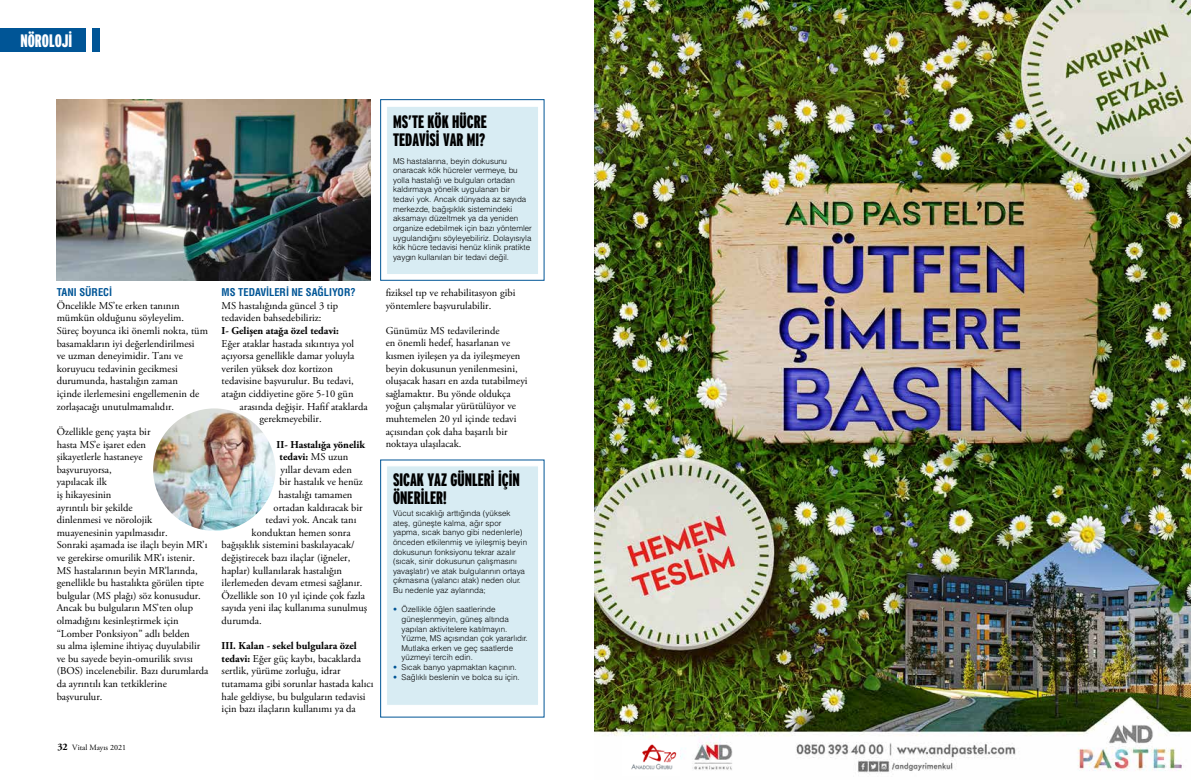
<style>
.page{position:relative;width:1191px;height:780px;background:#fff}
.page>*{position:absolute;margin:0;border:0;box-sizing:border-box;transform-origin:0 0}
.t1{font:900 extra-condensed 18px/18px "Interstate";color:#000}
.t2{font:900 extra-condensed 18px "Interstate";color:#fff}
.t3{font:10.5px/12.6px "Adobe Garamond Pro";color:#000}
.t4{font:700 10.5px "Adobe Garamond Pro";color:#000}
.t5{font:10.5px "Helvetica Cond Bold Tr";color:#005596}
.t6{font:8px/9.6px "Helvetica Light Normal Tr";color:#000}
.t7{font:8px "Adobe Garamond Pro";color:#000}
.s1{font-weight:700;font-size:10px}
.s2{font-weight:400}
.s3{font-weight:700}
.s4{color:#005596}
</style>
<div class="page">
<img style="left:57px;top:99px;width:313px;height:182px">
<div style="left:380px;top:99px;width:164px;height:182px;border:1px solid #005596"></div>
<div style="left:380px;top:459px;width:164px;height:258px;border:1px solid #005596"></div>
<div style="left:386px;top:106px;width:153px;height:169px;background:#d8ecf3;border:1px solid #fff"></div>
<div style="left:386px;top:465px;width:153px;height:240px;background:#d8ecf3;border:1px solid #fff"></div>
<img style="left:153px;top:408px;width:122px;height:122px">
<img style="left:594px;top:0;width:597px;height:773px">
<img style="left:622px;top:740px;width:58px;height:33px">
<div style="left:0;top:28px;width:85px;height:24px;background:#005596"></div>
<div style="left:92px;top:28px;width:7px;height:24px;background:#005596"></div>
<h1 class="t2" style="left:20px;top:30px;width:53px">NÖROLOJİ</h1>
<p class="t5" style="left:57px;top:286px;width:57px">TANI SÜRECİ</p>
<p class="t3" style="left:57px;top:299px;width:153px">Öncelikle MS’te erken tanının mümkün olduğunu söyleyelim.<br>Süreç boyunca iki önemli nokta, tüm basamakların iyi değerlendirilmesi<br>ve uzman deneyimidir. Tanı ve koruyucu tedavinin gecikmesi durumunda, hastalığın zaman<br>içinde ilerlemesini engellemenin de zorlaşacağı unutulmamalıdır.</p>
<p class="t3" style="left:57px;top:425px;width:153px">Özellikle genç yaşta bir<br>hasta MS’e işaret eden<br>şikayetlerle hastaneye<br>başvuruyorsa,<br>yapılacak ilk<br>iş hikayesinin<br>ayrıntılı bir şekilde<br>dinlenmesi ve nörolojik muayenesinin yapılmasıdır.<br>Sonraki aşamada ise ilaçlı beyin MR’ı ve gerekirse omurilik MR’ı istenir.<br>MS hastalarının beyin MR’larında, genellikle bu hastalıkta görülen tipte bulgular (MS plağı) söz konusudur.<br>Ancak bu bulguların MS’ten olup olmadığını kesinleştirmek için “Lomber Ponksiyon” adlı belden<br>su alma işlemine ihtiyaç duyulabilir ve bu sayede beyin-omurilik sıvısı (BOS) incelenebilir. Bazı durumlarda da ayrıntılı kan tetkiklerine başvurulur.</p>
<p class="t7" style="left:57px;top:743px;width:70px"><span class="s1">32</span> Vital Mayıs 2021</p>
<p class="t5" style="left:222px;top:286px;width:136px">MS TEDAVİLERİ NE SAĞLIYOR?</p>
<p class="t3" style="left:222px;top:299px;width:118px">MS hastalığında güncel 3 tip tedaviden bahsedebiliriz:</p>
<p class="t4" style="left:222px;top:324px;width:119px">I- Gelişen atağa özel tedavi:</p>
<p class="t3" style="left:222px;top:337px;width:134px">Eğer ataklar hastada sıkıntıya yol</p>
<p class="t3" style="left:222px;top:350px;width:134px">açıyorsa genellikle damar yoluyla</p>
<p class="t3" style="left:222px;top:362px;width:113px">verilen yüksek doz kortizon</p>
<p class="t3" style="left:222px;top:375px;width:134px">tedavisine başvurulur. Bu tedavi,</p>
<p class="t3" style="left:222px;top:388px;width:133px">atağın ciddiyetine göre 5-10 gün</p>
<p class="t3" style="left:240px;top:400px;width:130px">arasında değişir. Hafif ataklarda</p>
<p class="t3" style="left:260px;top:413px;width:64px">gerekmeyebilir.</p>
<p class="t4" style="left:277px;top:438px;width:90px">II- Hastalığa yönelik</p>
<p class="t4" style="left:280px;top:450px;width:70px">tedavi: <span class="s2">MS uzun</span></p>
<p class="t3" style="left:281px;top:463px;width:73px">yıllar devam eden</p>
<p class="t3" style="left:280px;top:476px;width:85px">bir hastalık ve henüz</p>
<p class="t3" style="left:279px;top:488px;width:75px">hastalığı tamamen</p>
<p class="t3" style="left:274px;top:501px;width:91px">ortadan kaldıracak bir</p>
<p class="t3" style="left:266px;top:514px;width:92px">tedavi yok. Ancak tanı</p>
<p class="t3" style="left:252px;top:526px;width:100px">konduktan hemen sonra</p>
<p class="t3" style="left:222px;top:539px;width:134px">bağışıklık sistemini baskılayacak/</p>
<p class="t3" style="left:222px;top:551px;width:130px">değiştirecek bazı ilaçlar (iğneler,</p>
<p class="t3" style="left:222px;top:564px;width:122px">haplar) kullanılarak hastalığın</p>
<p class="t3" style="left:222px;top:577px;width:142px">ilerlemeden devam etmesi sağlanır.</p>
<p class="t3" style="left:222px;top:589px;width:145px">Özellikle son 10 yıl içinde çok fazla</p>
<p class="t3" style="left:222px;top:602px;width:147px">sayıda yeni ilaç kullanıma sunulmuş</p>
<p class="t3" style="left:222px;top:614px;width:42px">durumda.</p>
<p class="t3" style="left:222px;top:640px;width:153px"><span class="s3">III. Kalan - sekel bulgulara özel tedavi:</span> Eğer güç kaybı, bacaklarda sertlik, yürüme zorluğu, idrar tutamama gibi sorunlar hastada kalıcı hale geldiyse, bu bulguların tedavisi için bazı ilaçların kullanımı ya da</p>
<h1 class="t1" style="left:393px;top:112px;width:95px">MS’TE KÖK HÜCRE<br>TEDAVİSİ VAR MI?</h1>
<p class="t6" style="left:393px;top:156px;width:140px">MS hastalarına, beyin dokusunu onaracak kök hücreler vermeye, bu yolla hastalığı ve bulguları ortadan kaldırmaya yönelik uygulanan bir tedavi yok. Ancak dünyada az sayıda merkezde, bağışıklık sistemindeki aksamayı düzeltmek ya da yeniden organize edebilmek için bazı yöntemler uygulandığını söyleyebiliriz. Dolayısıyla kök hücre tedavisi henüz klinik pratikte yaygın kullanılan bir tedavi değil.</p>
<p class="t3" style="left:386px;top:287px;width:131px">fiziksel tıp ve rehabilitasyon gibi yöntemlere başvurulabilir.</p>
<p class="t3" style="left:386px;top:324px;width:143px">Günümüz MS tedavilerinde<br>en önemli hedef, hasarlanan ve kısmen iyileşen ya da iyileşmeyen beyin dokusunun yenilenmesini, oluşacak hasarı en azda tutabilmeyi sağlamaktır. Bu yönde oldukça yoğun çalışmalar yürütülüyor ve muhtemelen 20 yıl içinde tedavi açısından çok daha başarılı bir noktaya ulaşılacak.</p>
<h1 class="t1" style="left:393px;top:470px;width:128px">SICAK YAZ GÜNLERİ İÇİN<br>ÖNERİLER!</h1>
<p class="t6" style="left:393px;top:508px;width:136px">Vücut sıcaklığı arttığında (yüksek ateş, güneşte kalma, ağır spor yapma, sıcak banyo gibi nedenlerle) önceden etkilenmiş ve iyileşmiş beyin dokusunun fonksiyonu tekrar azalır (sıcak, sinir dokusunun çalışmasını yavaşlatır) ve atak bulgularının ortaya çıkmasına (yalancı atak) neden olur.<br>Bu nedenle yaz aylarında;</p>
<p class="t6" style="left:401px;top:604px;width:127px;text-indent:-9px"><span class="s4">•</span> Özellikle öğlen saatlerinde güneşlenmeyin, güneş altında yapılan aktivitelere katılmayın.<br>Yüzme, MS açısından çok yararlıdır.<br>Mutlaka erken ve geç saatlerde yüzmeyi tercih edin.</p>
<p class="t6" style="left:393px;top:662px;width:125px"><span class="s4">•</span> Sıcak banyo yapmaktan kaçının.</p>
<p class="t6" style="left:393px;top:671px;width:128px"><span class="s4">•</span> Sağlıklı beslenin ve bolca su için.</p>
</div>
